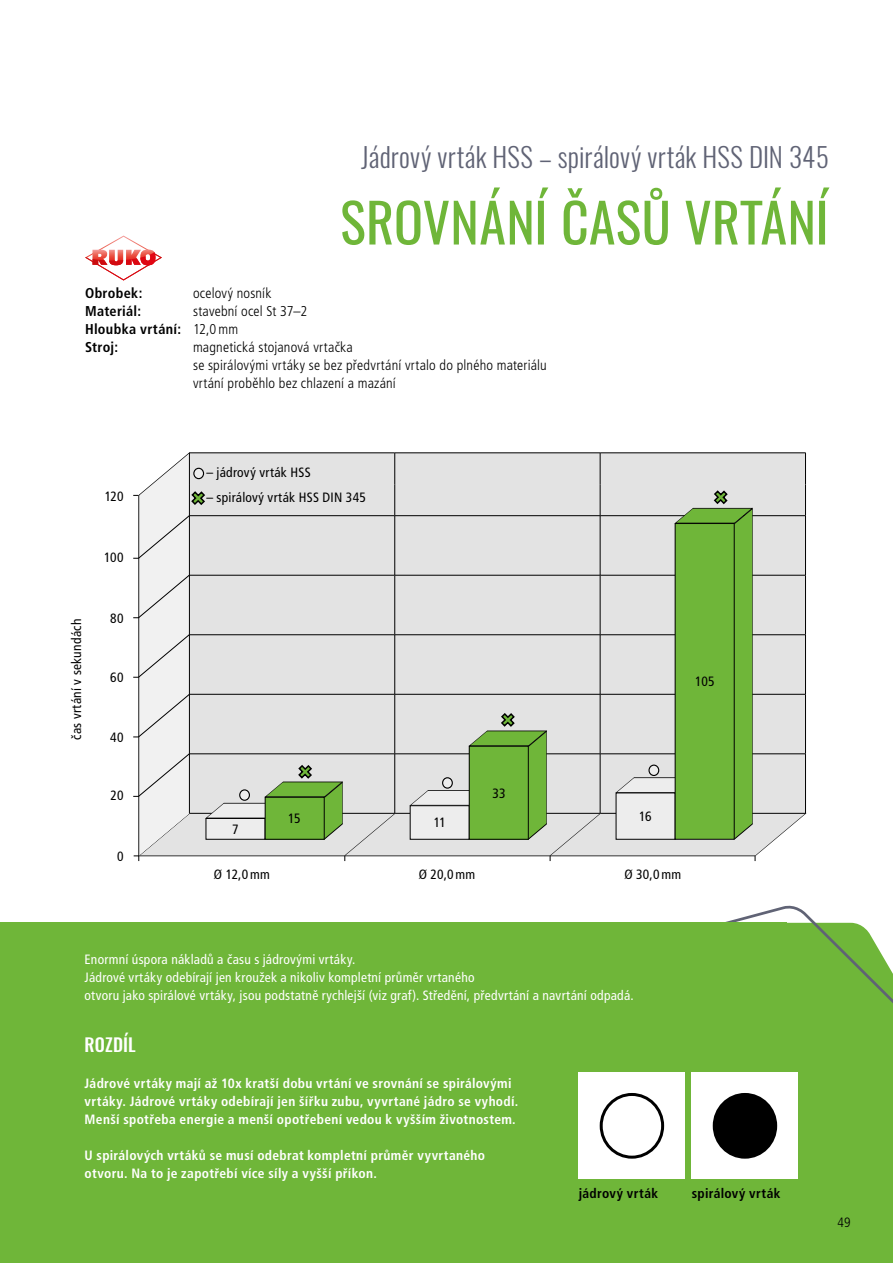
<style>
.page{position:relative;width:893px;height:1263px;background:#fff}
.page>*{position:absolute;margin:0;border:0;box-sizing:border-box;transform-origin:0 0}
.t1{font:54px "Oswald";letter-spacing:.005em;color:#6fb639}
.t2{font:300 27px "Oswald";letter-spacing:.01em;color:#606375}
.t3{font:500 18px "Oswald";letter-spacing:.005em;color:#fff}
.t4{font:300 condensed 14.25px/18px "Frutiger LT Pro";letter-spacing:.015em;color:#000}
.t5{font:700 condensed 14.25px "Frutiger LT Pro";letter-spacing:.02em;color:#000}
.t6{font:700 condensed 13.5px/18px "Frutiger LT Pro";letter-spacing:.025em;color:#fff}
.t7{font:condensed 13.5px/18px "Frutiger LT Pro";letter-spacing:.02em;color:#fff}
.t8{font:condensed 13.5px "Frutiger LT Pro";letter-spacing:.02em;color:#000}
.t9{font:700 condensed 13.5px "Frutiger LT Pro";letter-spacing:.025em;color:#000}
.t10{font:300 condensed 13.5px "Frutiger LT Pro";color:#000}
.s1{font-weight:700}
</style>
<div class="page">
<div style="left:787px;top:1127px;width:106px;height:136px;background:#6fb639"></div>
<svg style="left:721px;top:905px;width:172px;height:222px;background:#83be57"></svg>
<div style="left:0;top:923px;width:787px;height:340px;background:#6fb639"></div>
<div style="left:692px;top:1073px;width:106px;height:106px;background:#fff"></div>
<div style="left:714px;top:1094px;width:62px;height:63px;background:#000;border-radius:50%"></div>
<div style="left:713px;top:1093px;width:64px;height:66px;border:3px solid #000;border-radius:50%"></div>
<div style="left:579px;top:1073px;width:106px;height:106px;background:#fff"></div>
<div style="left:600px;top:1093px;width:64px;height:66px;border:3px solid #000;border-radius:50%"></div>
<svg style="left:85px;top:236px;width:77px;height:45px"></svg>
<svg style="left:133px;top:452px;width:674px;height:409px;background:#ced7c6"></svg>
<h2 class="t2" style="left:361px;top:133px;width:469px">Jádrový vrták HSS – spirálový vrták HSS DIN 345</h2>
<h1 class="t1" style="left:340px;top:174px;width:490px">SROVNÁNÍ ČASŮ VRTÁNÍ</h1>
<p class="t5" style="left:85px;top:284px;width:59px">Obrobek:</p>
<p class="t4" style="left:193px;top:284px;width:80px">ocelový nosník</p>
<p class="t5" style="left:85px;top:302px;width:58px">Materiál:</p>
<p class="t4" style="left:85px;top:302px;width:224px;text-indent:108px">stavební ocel St 37–2<br><span class="s1">Hloubka vrtání:</span> 12,0mm<br><span class="s1">Stroj:</span></p>
<p class="t4" style="left:193px;top:338px;width:355px">magnetická stojanová vrtačka<br>se spirálovými vrtáky se bez předvrtání vrtalo do plného materiálu vrtání proběhlo bez chlazení a mazání</p>
<p class="t8" style="left:206px;top:464px;width:106px">– jádrový vrták HSS</p>
<p class="t8" style="left:105px;top:488px;width:20px">120</p>
<p class="t8" style="left:206px;top:489px;width:161px">– spirálový vrták HSS DIN 345</p>
<p class="t8" style="left:69px;top:740px;width:123px;rotate:-90deg">čas vrtání v sekundách</p>
<p class="t8" style="left:104px;top:550px;width:21px">100</p>
<p class="t8" style="left:110px;top:610px;width:15px">80</p>
<p class="t8" style="left:110px;top:670px;width:15px">60</p>
<p class="t8" style="left:110px;top:729px;width:15px">40</p>
<p class="t8" style="left:111px;top:788px;width:15px">20</p>
<p class="t8" style="left:117px;top:848px;width:8px">0</p>
<p class="t8" style="left:695px;top:674px;width:21px">105</p>
<p class="t8" style="left:232px;top:821px;width:8px">7</p>
<p class="t8" style="left:288px;top:811px;width:14px">15</p>
<p class="t8" style="left:434px;top:815px;width:14px">11</p>
<p class="t8" style="left:493px;top:785px;width:15px">33</p>
<p class="t8" style="left:639px;top:808px;width:14px">16</p>
<p class="t8" style="left:214px;top:866px;width:57px">Ø 12,0 mm</p>
<p class="t8" style="left:419px;top:866px;width:58px">Ø 20,0 mm</p>
<p class="t8" style="left:624px;top:866px;width:58px">Ø 30,0 mm</p>
<p class="t7" style="left:85px;top:950px;width:551px">Enormní úspora nákladů a času s jádrovými vrtáky.<br>Jádrové vrtáky odebírají jen kroužek a nikoliv kompletní průměr vrtaného<br>otvoru jako spirálové vrtáky, jsou podstatně rychlejší (viz graf). Středění, předvrtání a navrtání odpadá.</p>
<h3 class="t3" style="left:85px;top:1035px;width:53px">ROZDÍL</h3>
<p class="t6" style="left:85px;top:1074px;width:435px">Jádrové vrtáky mají až 10x kratší dobu vrtání ve srovnání se spirálovými vrtáky. Jádrové vrtáky odebírají jen šířku zubu, vyvrtané jádro se vyhodí.<br>Menší spotřeba energie a menší opotřebení vedou k vyšším životnostem.</p>
<p class="t6" style="left:85px;top:1146px;width:402px">U spirálových vrtáků se musí odebrat kompletní průměr vyvrtaného otvoru. Na to je zapotřebí více síly a vyšší příkon.</p>
<p class="t9" style="left:579px;top:1185px;width:81px">jádrový vrták</p>
<p class="t9" style="left:692px;top:1185px;width:90px">spirálový vrták</p>
<p class="t10" style="left:837px;top:1214px;width:15px">49</p>
</div>
